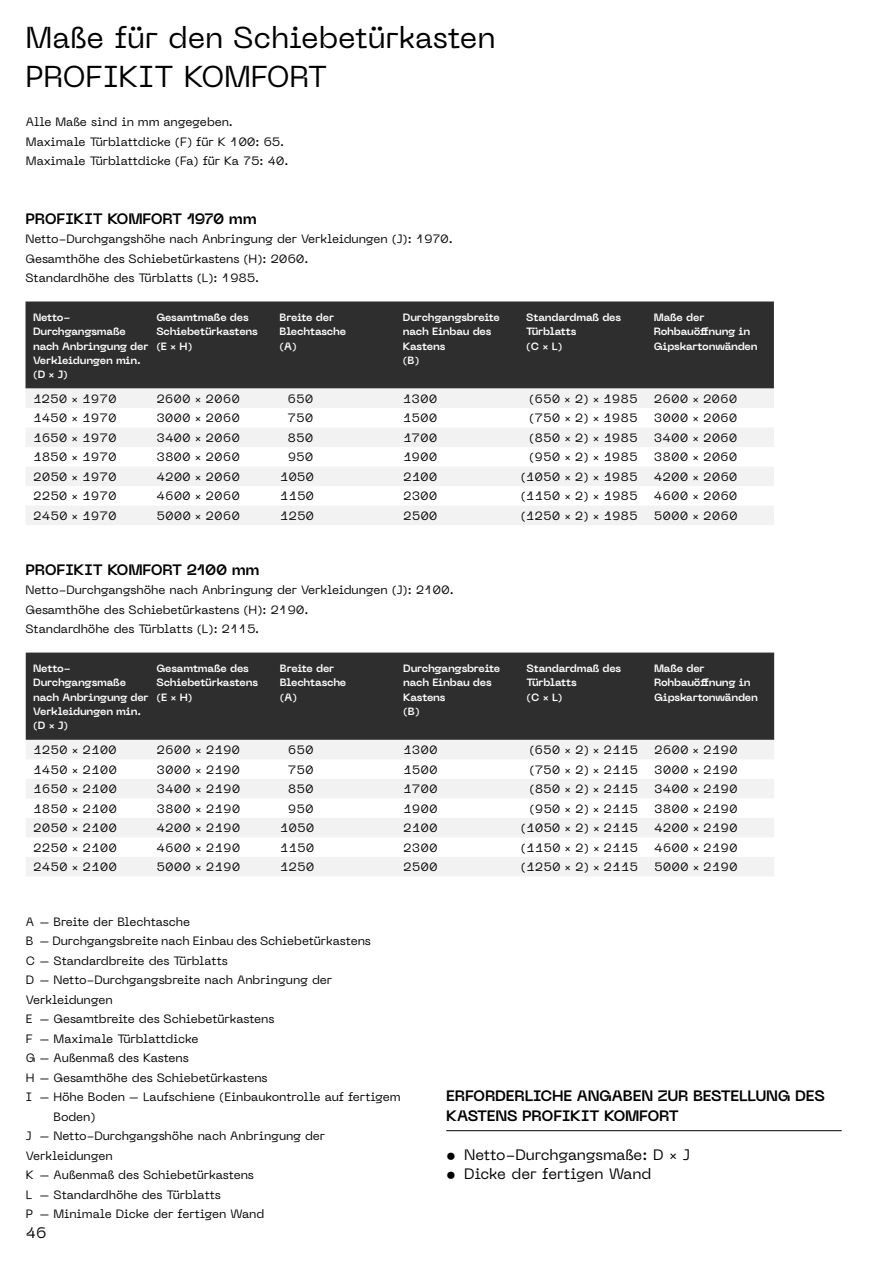
<style>
.page{position:relative;width:893px;height:1263px;background:#fff}
.page>*{position:absolute;margin:0;border:0;box-sizing:border-box;transform-origin:0 0}
.t1{font:30px/39px "Neue Machina";letter-spacing:-.01em;color:#000}
.t2{font:700 15px/19.5px "Neue Machina";letter-spacing:-.02em;color:#000}
.t3{font:15px "Neue Machina";letter-spacing:-.015em;color:#000}
.t4{font:12px/19.5px "Neue Machina";color:#000}
.t5{font:700 10.5px/14.2px "Neue Machina";letter-spacing:-.02em;color:#fff}
</style>
<div class="page">
<div style="left:26px;top:301px;width:748px;height:88px;background:#2e2e2e"></div>
<svg style="left:26px;top:389px;width:748px;height:136px;fill:#f2f2f2"></svg>
<div style="left:26px;top:652px;width:748px;height:88px;background:#2e2e2e"></div>
<svg style="left:26px;top:740px;width:748px;height:136px;fill:#f2f2f2"></svg>
<hr style="left:446px;top:1130px;width:396px;height:1px;background:#000">
<h1 class="t1" style="left:26px;top:17px;width:472px">Maße für den Schiebetürkasten<br>PROFIKIT KOMFORT</h1>
<p class="t4" style="left:26px;top:112px;width:264px">Alle Maße sind in mm angegeben.<br>Maximale Türblattdicke (F) für K 100: 65.<br>Maximale Türblattdicke (Fa) für Ka 75: 40.</p>
<p class="t2" style="left:26px;top:209px;width:233px">PROFIKIT KOMFORT 1970 mm</p>
<p class="t4" style="left:26px;top:229px;width:429px">Netto-Durchgangshöhe nach Anbringung der Verkleidungen (J): 1970.<br>Gesamthöhe des Schiebetürkastens (H): 2060.<br>Standardhöhe des Türblatts (L): 1985.</p>
<p class="t5" style="left:33px;top:310px;width:117px">Netto-<br>Durchgangsmaße nach Anbringung der<br>Verkleidungen min. (D × J)</p>
<p class="t5" style="left:156px;top:310px;width:103px">Gesamtmaße des<br>Schiebetürkastens (E × H)</p>
<p class="t5" style="left:280px;top:310px;width:68px">Breite der<br>Blechtasche (A)</p>
<p class="t5" style="left:403px;top:310px;width:99px">Durchgangsbreite nach Einbau des<br>Kastens<br>(B)</p>
<p class="t5" style="left:526px;top:310px;width:96px">Standardmaß des<br>Türblatts<br>(C × L)</p>
<p class="t5" style="left:654px;top:310px;width:105px">Maße der<br>Rohbauöffnung in<br>Gipskartonwänden</p>
<p class="t4" style="left:33px;top:389px;width:85px">1250 × 1970</p>
<p class="t4" style="left:156px;top:389px;width:85px">2600 × 2060</p>
<p class="t4" style="left:288px;top:389px;width:27px">650</p>
<p class="t4" style="left:403px;top:389px;width:36px">1300</p>
<p class="t4" style="left:529px;top:389px;width:110px">(650 × 2) × 1985</p>
<p class="t4" style="left:654px;top:389px;width:85px">2600 × 2060</p>
<p class="t4" style="left:33px;top:408px;width:85px">1450 × 1970</p>
<p class="t4" style="left:156px;top:408px;width:85px">3000 × 2060</p>
<p class="t4" style="left:288px;top:408px;width:27px">750</p>
<p class="t4" style="left:403px;top:408px;width:36px">1500</p>
<p class="t4" style="left:529px;top:408px;width:110px">(750 × 2) × 1985</p>
<p class="t4" style="left:654px;top:408px;width:85px">3000 × 2060</p>
<p class="t4" style="left:33px;top:428px;width:85px">1650 × 1970</p>
<p class="t4" style="left:156px;top:428px;width:85px">3400 × 2060</p>
<p class="t4" style="left:288px;top:428px;width:27px">850</p>
<p class="t4" style="left:403px;top:428px;width:36px">1700</p>
<p class="t4" style="left:529px;top:428px;width:110px">(850 × 2) × 1985</p>
<p class="t4" style="left:654px;top:428px;width:85px">3400 × 2060</p>
<p class="t4" style="left:33px;top:447px;width:85px">1850 × 1970</p>
<p class="t4" style="left:156px;top:447px;width:85px">3800 × 2060</p>
<p class="t4" style="left:288px;top:447px;width:27px">950</p>
<p class="t4" style="left:403px;top:447px;width:36px">1900</p>
<p class="t4" style="left:529px;top:447px;width:110px">(950 × 2) × 1985</p>
<p class="t4" style="left:654px;top:447px;width:85px">3800 × 2060</p>
<p class="t4" style="left:33px;top:467px;width:85px">2050 × 1970</p>
<p class="t4" style="left:156px;top:467px;width:85px">4200 × 2060</p>
<p class="t4" style="left:280px;top:467px;width:36px">1050</p>
<p class="t4" style="left:403px;top:467px;width:36px">2100</p>
<p class="t4" style="left:521px;top:467px;width:119px">(1050 × 2) × 1985</p>
<p class="t4" style="left:654px;top:467px;width:85px">4200 × 2060</p>
<p class="t4" style="left:33px;top:486px;width:85px">2250 × 1970</p>
<p class="t4" style="left:156px;top:486px;width:85px">4600 × 2060</p>
<p class="t4" style="left:280px;top:486px;width:36px">1150</p>
<p class="t4" style="left:403px;top:486px;width:36px">2300</p>
<p class="t4" style="left:521px;top:486px;width:119px">(1150 × 2) × 1985</p>
<p class="t4" style="left:654px;top:486px;width:85px">4600 × 2060</p>
<p class="t4" style="left:33px;top:506px;width:85px">2450 × 1970</p>
<p class="t4" style="left:156px;top:506px;width:85px">5000 × 2060</p>
<p class="t4" style="left:280px;top:506px;width:36px">1250</p>
<p class="t4" style="left:403px;top:506px;width:36px">2500</p>
<p class="t4" style="left:521px;top:506px;width:119px">(1250 × 2) × 1985</p>
<p class="t4" style="left:654px;top:506px;width:85px">5000 × 2060</p>
<p class="t2" style="left:26px;top:560px;width:236px">PROFIKIT KOMFORT 2100 mm</p>
<p class="t4" style="left:26px;top:580px;width:430px">Netto-Durchgangshöhe nach Anbringung der Verkleidungen (J): 2100.<br>Gesamthöhe des Schiebetürkastens (H): 2190.<br>Standardhöhe des Türblatts (L): 2115.</p>
<p class="t5" style="left:33px;top:661px;width:117px">Netto-<br>Durchgangsmaße nach Anbringung der<br>Verkleidungen min. (D × J)</p>
<p class="t5" style="left:157px;top:661px;width:103px">Gesamtmaße des<br>Schiebetürkastens (E × H)</p>
<p class="t5" style="left:280px;top:661px;width:68px">Breite der<br>Blechtasche (A)</p>
<p class="t5" style="left:403px;top:661px;width:99px">Durchgangsbreite nach Einbau des<br>Kastens<br>(B)</p>
<p class="t5" style="left:526px;top:661px;width:96px">Standardmaß des<br>Türblatts<br>(C × L)</p>
<p class="t5" style="left:654px;top:661px;width:105px">Maße der<br>Rohbauöffnung in<br>Gipskartonwänden</p>
<p class="t4" style="left:33px;top:740px;width:85px">1250 × 2100</p>
<p class="t4" style="left:157px;top:740px;width:85px">2600 × 2190</p>
<p class="t4" style="left:288px;top:740px;width:27px">650</p>
<p class="t4" style="left:403px;top:740px;width:36px">1300</p>
<p class="t4" style="left:529px;top:740px;width:110px">(650 × 2) × 2115</p>
<p class="t4" style="left:654px;top:740px;width:85px">2600 × 2190</p>
<p class="t4" style="left:33px;top:759px;width:85px">1450 × 2100</p>
<p class="t4" style="left:157px;top:759px;width:85px">3000 × 2190</p>
<p class="t4" style="left:288px;top:759px;width:27px">750</p>
<p class="t4" style="left:403px;top:759px;width:36px">1500</p>
<p class="t4" style="left:529px;top:759px;width:110px">(750 × 2) × 2115</p>
<p class="t4" style="left:654px;top:759px;width:85px">3000 × 2190</p>
<p class="t4" style="left:33px;top:779px;width:85px">1650 × 2100</p>
<p class="t4" style="left:157px;top:779px;width:85px">3400 × 2190</p>
<p class="t4" style="left:288px;top:779px;width:27px">850</p>
<p class="t4" style="left:403px;top:779px;width:36px">1700</p>
<p class="t4" style="left:529px;top:779px;width:110px">(850 × 2) × 2115</p>
<p class="t4" style="left:654px;top:779px;width:85px">3400 × 2190</p>
<p class="t4" style="left:33px;top:798px;width:85px">1850 × 2100</p>
<p class="t4" style="left:157px;top:798px;width:85px">3800 × 2190</p>
<p class="t4" style="left:288px;top:798px;width:27px">950</p>
<p class="t4" style="left:403px;top:798px;width:36px">1900</p>
<p class="t4" style="left:529px;top:798px;width:110px">(950 × 2) × 2115</p>
<p class="t4" style="left:654px;top:798px;width:85px">3800 × 2190</p>
<p class="t4" style="left:33px;top:818px;width:85px">2050 × 2100</p>
<p class="t4" style="left:157px;top:818px;width:85px">4200 × 2190</p>
<p class="t4" style="left:280px;top:818px;width:36px">1050</p>
<p class="t4" style="left:403px;top:818px;width:36px">2100</p>
<p class="t4" style="left:521px;top:818px;width:119px">(1050 × 2) × 2115</p>
<p class="t4" style="left:654px;top:818px;width:85px">4200 × 2190</p>
<p class="t4" style="left:33px;top:837px;width:85px">2250 × 2100</p>
<p class="t4" style="left:157px;top:837px;width:85px">4600 × 2190</p>
<p class="t4" style="left:280px;top:837px;width:36px">1150</p>
<p class="t4" style="left:403px;top:837px;width:36px">2300</p>
<p class="t4" style="left:521px;top:837px;width:119px">(1150 × 2) × 2115</p>
<p class="t4" style="left:654px;top:837px;width:85px">4600 × 2190</p>
<p class="t4" style="left:33px;top:857px;width:85px">2450 × 2100</p>
<p class="t4" style="left:157px;top:857px;width:85px">5000 × 2190</p>
<p class="t4" style="left:280px;top:857px;width:36px">1250</p>
<p class="t4" style="left:403px;top:857px;width:36px">2500</p>
<p class="t4" style="left:521px;top:857px;width:119px">(1250 × 2) × 2115</p>
<p class="t4" style="left:654px;top:857px;width:85px">5000 × 2190</p>
<p class="t4" style="left:26px;top:911px;width:166px">A – Breite der Blechtasche</p>
<p class="t4" style="left:26px;top:931px;width:346px">B – Durchgangsbreite nach Einbau des Schiebetürkastens</p>
<p class="t4" style="left:26px;top:950px;width:203px">C – Standardbreite des Türblatts</p>
<p class="t4" style="left:26px;top:970px;width:308px">D – Netto-Durchgangsbreite nach Anbringung der</p>
<p class="t4" style="left:26px;top:989px;width:88px">Verkleidungen</p>
<p class="t4" style="left:26px;top:1009px;width:250px">E – Gesamtbreite des Schiebetürkastens</p>
<p class="t4" style="left:26px;top:1028px;width:174px">F – Maximale Türblattdicke</p>
<p class="t4" style="left:26px;top:1048px;width:164px">G – Außenmaß des Kastens</p>
<p class="t4" style="left:26px;top:1067px;width:243px">H – Gesamthöhe des Schiebetürkastens</p>
<p class="t4" style="left:26px;top:1087px;width:376px">I – Höhe Boden – Laufschiene (Einbaukontrolle auf fertigem</p>
<p class="t4" style="left:54px;top:1106px;width:44px">Boden)</p>
<p class="t4" style="left:26px;top:1126px;width:301px">J – Netto-Durchgangshöhe nach Anbringung der</p>
<p class="t4" style="left:26px;top:1145px;width:88px">Verkleidungen</p>
<p class="t4" style="left:26px;top:1165px;width:229px">K – Außenmaß des Schiebetürkastens</p>
<p class="t4" style="left:26px;top:1184px;width:196px">L – Standardhöhe des Türblatts</p>
<p class="t4" style="left:26px;top:1204px;width:240px">P – Minimale Dicke der fertigen Wand</p>
<p class="t3" style="left:26px;top:1223px;width:22px">46</p>
<p class="t2" style="left:446px;top:1086px;width:380px">ERFORDERLICHE ANGABEN ZUR BESTELLUNG DES<br>KASTENS PROFIKIT KOMFORT</p>
<p class="t3" style="left:446px;top:1145px;width:245px">• Netto-Durchgangsmaße: D × J</p>
<p class="t3" style="left:446px;top:1164px;width:207px">• Dicke der fertigen Wand</p>
</div>
